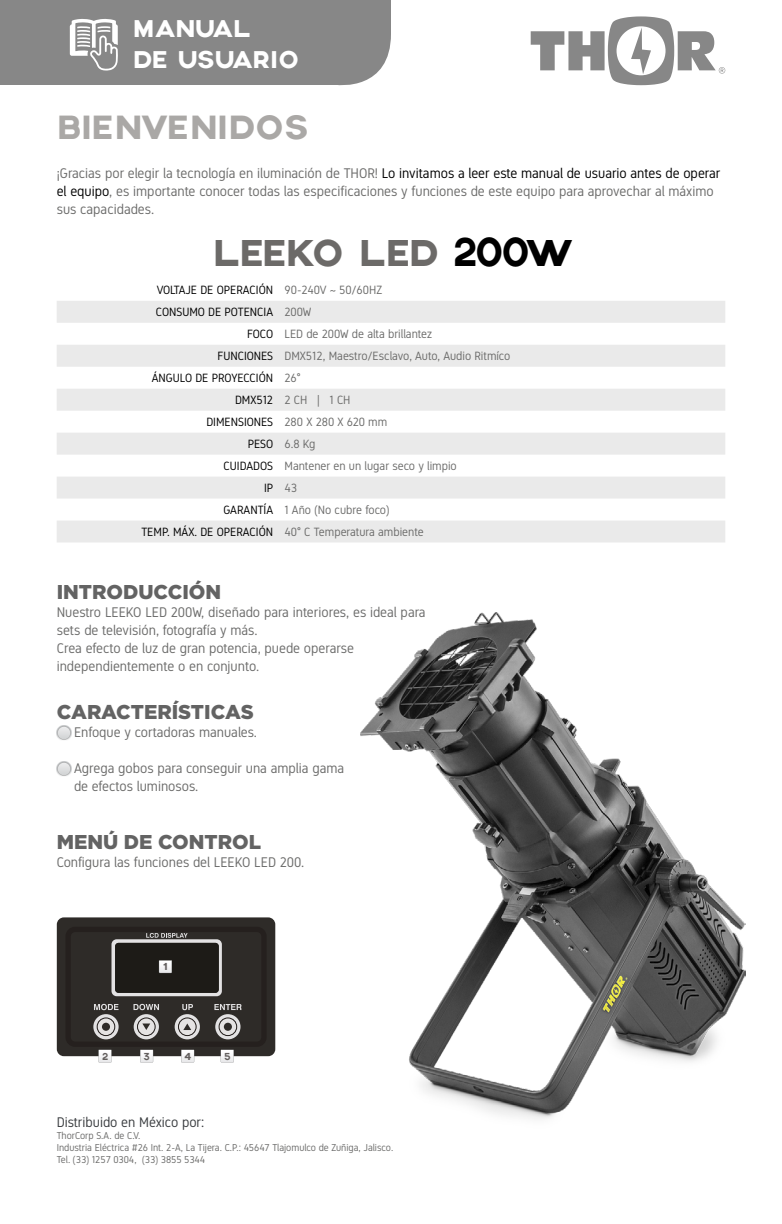
<style>
.page{position:relative;width:782px;height:1224px;background:#fff}
.page>*{position:absolute;margin:0;border:0;box-sizing:border-box;transform-origin:0 0}
.t1{font:40px "Axis";letter-spacing:-.025em;color:#6c6a68}
.t2{font:36px "Axis";color:#aaa8a6}
.t3{font:26px/31.2px "Axis";color:#fff}
.t4{font:900 20px "Gotham";color:#636363}
.t5{font:14px/18px "Gidole";color:#6b6b6a}
.t6{font:14px "Gidole";color:#393c3f}
.t7{font:12px "Gidole";color:#6b6b6a}
.t8{font:12px "Gidole";color:#000}
.t9{font:10px/12px "Gidole";color:#6b6b6a}
.t10{font:10px "Axis";color:#635f5e}
.s1{color:#000}
.s2{color:#6b6b6a}
</style>
<div class="page">
<svg style="left:531px;top:16px;width:194px;height:69px"></svg>
<div style="left:0;top:0;width:391px;height:86px;background:#878787"></div>
<svg style="left:57px;top:301px;width:668px;height:242px;fill:#eaeaea"></svg>
<img style="left:57px;top:725px;width:15px;height:15px">
<img style="left:57px;top:762px;width:15px;height:14px">
<div style="left:57px;top:917px;width:218px;height:139px;background:#2e2b28;border-radius:7px"></div>
<div style="left:65px;top:927px;width:202px;height:120px;border:5px solid #25201e;border-radius:7px"></div>
<svg style="left:93px;top:1004px;width:26px;height:35px"></svg>
<svg style="left:133px;top:1004px;width:26px;height:35px"></svg>
<svg style="left:175px;top:1004px;width:25px;height:35px"></svg>
<svg style="left:214px;top:1004px;width:28px;height:35px"></svg>
<svg style="left:98px;top:1049px;width:14px;height:14px"></svg>
<svg style="left:111px;top:933px;width:111px;height:63px;background:#43413e"></svg>
<svg style="left:140px;top:1049px;width:13px;height:14px"></svg>
<svg style="left:181px;top:1049px;width:13px;height:14px"></svg>
<svg style="left:221px;top:1049px;width:13px;height:14px"></svg>
<img style="left:361px;top:613px;width:384px;height:506px">
<h3 class="t3" style="left:132px;top:13px;width:168px">MANUAL<br>DE USUARIO</h3>
<h2 class="t2" style="left:57px;top:106px;width:254px">BIENVENIDOS</h2>
<p class="t5" style="left:57px;top:164px;width:665px">¡Gracias por elegir la tecnología en iluminación de THOR! <span class="s1">Lo invitamos a leer este manual de usuario antes de operar el equipo</span>, es importante conocer todas las especificaciones y funciones de este equipo para aprovechar al máximo sus capacidades.</p>
<h1 class="t1" style="left:212px;top:229px;width:359px">LEEKO LED <span class="s1">200W</span></h1>
<p class="t8" style="left:157px;top:283px;width:227px">VOLTAJE DE OPERACIÓN <span class="s2">90-240V ~ 50/60HZ</span></p>
<p class="t8" style="left:156px;top:305px;width:157px">CONSUMO DE POTENCIA <span class="s2">200W</span></p>
<p class="t7" style="left:247px;top:327px;width:186px"><span class="s1">FOCO</span> LED de 200W de alta brillantez</p>
<p class="t7" style="left:217px;top:349px;width:294px"><span class="s1">FUNCIONES</span> DMX512, Maestro/Esclavo, Auto, Audio Ritmíco</p>
<p class="t8" style="left:152px;top:371px;width:150px">ÁNGULO DE PROYECCIÓN <span class="s2">26°</span></p>
<p class="t7" style="left:235px;top:393px;width:117px"><span class="s1">DMX512</span> 2 CH | 1 CH</p>
<p class="t7" style="left:206px;top:415px;width:182px"><span class="s1">DIMENSIONES</span> 280 X 280 X 620 mm</p>
<p class="t7" style="left:248px;top:437px;width:69px"><span class="s1">PESO</span> 6.8 Kg</p>
<p class="t7" style="left:224px;top:459px;width:235px"><span class="s1">CUIDADOS</span> Mantener en un lugar seco y limpio</p>
<p class="t8" style="left:264px;top:481px;width:34px">IP <span class="s2">43</span></p>
<p class="t7" style="left:223px;top:503px;width:168px"><span class="s1">GARANTÍA</span> 1 Año (No cubre foco)</p>
<p class="t7" style="left:141px;top:525px;width:284px"><span class="s1">TEMP. MÁX. DE OPERACIÓN</span> 40° C Temperatura ambiente</p>
<h3 class="t4" style="left:57px;top:580px;width:166px">INTRODUCCIÓN</h3>
<p class="t5" style="left:57px;top:603px;width:370px">Nuestro LEEKO LED 200W, diseñado para interiores, es ideal para sets de televisión, fotografía y más.<br>Crea efecto de luz de gran potencia, puede operarse independientemente o en conjunto.</p>
<h3 class="t4" style="left:57px;top:700px;width:199px">CARACTERÍSTICAS</h3>
<p class="t5" style="left:74px;top:723px;width:185px">Enfoque y cortadoras manuales.</p>
<p class="t5" style="left:74px;top:759px;width:272px">Agrega gobos para conseguir una amplia gama de efectos luminosos.</p>
<h3 class="t4" style="left:57px;top:830px;width:206px">MENÚ DE CONTROL</h3>
<p class="t5" style="left:57px;top:853px;width:249px">Configura las funciones del LEEKO LED 200.</p>
<p class="t10" style="left:102px;top:1050px;width:8px">2</p>
<p class="t10" style="left:163px;top:961px;width:6px">1</p>
<p class="t10" style="left:144px;top:1050px;width:8px">3</p>
<p class="t10" style="left:184px;top:1050px;width:9px">4</p>
<p class="t10" style="left:224px;top:1050px;width:8px">5</p>
<p class="t6" style="left:57px;top:1114px;width:149px">Distribuido en México por:</p>
<p class="t9" style="left:57px;top:1129px;width:338px">ThorCorp S.A. de C.V.<br>Industria Eléctrica #26 Int. 2-A, La Tijera. C.P.: 45647 Tlajomulco de Zuñiga, Jalisco.<br>Tel. (33) 1257 0304, (33) 3855 5344</p>
</div>
